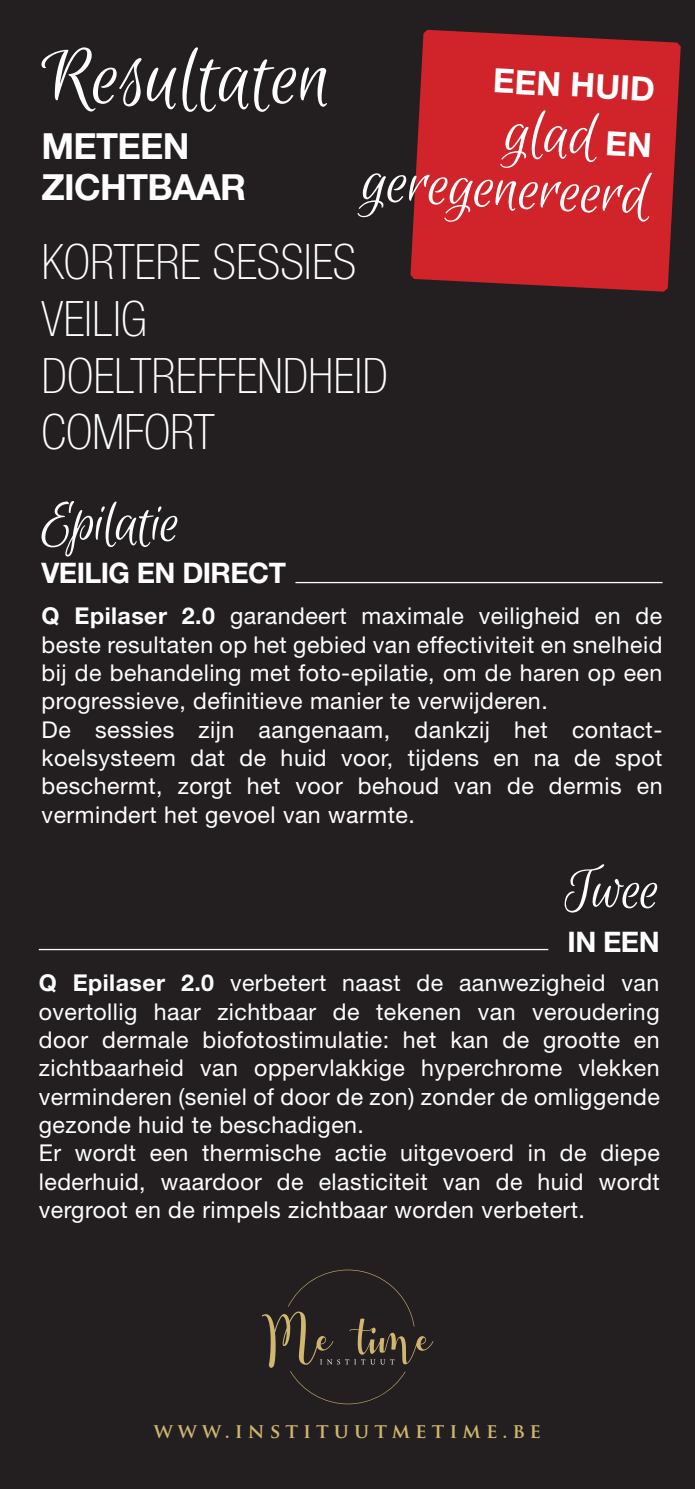
<style>
.page{position:relative;width:695px;height:1489px;background:#fff}
.page>*{position:absolute;margin:0;border:0;box-sizing:border-box;transform-origin:0 0}
.t1{font:87.5px "Euphoria Script";color:#fff}
.t2{font:67px/56.8px "Euphoria Script";color:#fff;text-align:right}
.t3{font:61.75px "Euphoria Script";color:#fff}
.t4{font:100 condensed 49px/56.8px "Helvetica Neue LT Std";color:#fff}
.t5{font:700 36px/41.2px "Helvetica Neue LT Std";letter-spacing:-.02em;color:#fff}
.t6{font:700 33.5px "Helvetica Neue LT Std";color:#fff}
.t7{font:700 28.25px "Helvetica Neue LT Std";letter-spacing:-.02em;color:#fff}
.t8{font:23.25px/28.2px "Helvetica Neue LT Std";letter-spacing:.02em;color:#fff}
.t9{font:700 20px "Trajan Pro";letter-spacing:.25em;color:#d0b66e}
.s1{font-family:"Helvetica Neue LT Std";font-weight:700;font-size:33.5px}
.s2{font-weight:700}
</style>
<div class="page">
<div style="left:0;top:0;width:694px;height:1488px;background:#231f20"></div>
<svg style="left:410px;top:30px;width:270px;height:262px;background:#c02229"></svg>
<hr style="left:295px;top:582px;width:367px;height:1px;background:#fff">
<hr style="left:39px;top:948px;width:509px;height:2px;background:#fff">
<svg style="left:262px;top:1269px;width:171px;height:135px"></svg>
<h1 class="t1" style="left:42px;top:31px;width:291px">/'01%,",'(</h1>
<h3 class="t5" style="left:42px;top:124px;width:206px">METEEN<br>ZICHTBAAR</h3>
<h3 class="t6" style="left:494px;top:60px;width:163px;rotate:3deg">EEN HUID</h3>
<h2 class="t2" style="left:367px;top:99px;width:288px;rotate:3deg">$%"&amp; <span class="s1">EN </span>$'#'$'('#''#&amp;</h2>
<h3 class="t4" style="left:42px;top:233px;width:348px">KORTERE SESSIES<br>VEILIG<br>DOELTREFFENDHEID<br>COMFORT</h3>
<h3 class="t3" style="left:42px;top:489px;width:140px">)*+%",+'</h3>
<p class="t7" style="left:42px;top:555px;width:246px">VEILIG EN DIRECT</p>
<p class="t8" style="left:42px;top:601px;width:622px"><span class="s2">Q Epilaser 2.0</span> garandeert maximale veiligheid en de beste resultaten op het gebied van effectiviteit en snelheid bij de behandeling met foto-epilatie, om de haren op een progressieve, definitieve manier te verwijderen.<br>De sessies zijn aangenaam, dankzij het contact&shy;koelsysteem dat de huid voor, tijdens en na de spot beschermt, zorgt het voor behoud van de dermis en vermindert het gevoel van warmte.</p>
<h3 class="t3" style="left:564px;top:856px;width:97px">-.''</h3>
<p class="t7" style="left:567px;top:924px;width:94px">IN EEN</p>
<p class="t8" style="left:39px;top:968px;width:622px"><span class="s2">Q Epilaser 2.0</span> verbetert naast de aanwezigheid van overtollig haar zichtbaar de tekenen van veroudering door dermale biofotostimulatie: het kan de grootte en zichtbaarheid van oppervlakkige hyperchrome vlekken verminderen (seniel of door de zon) zonder de omliggende gezonde huid te beschadigen.<br>Er wordt een thermische actie uitgevoerd in de diepe lederhuid, waardoor de elasticiteit van de huid wordt vergroot en de rimpels zichtbaar worden verbetert.</p>
<p class="t9" style="left:154px;top:1418px;width:389px">WWW.INSTITUUTMETIME.BE</p>
</div>
